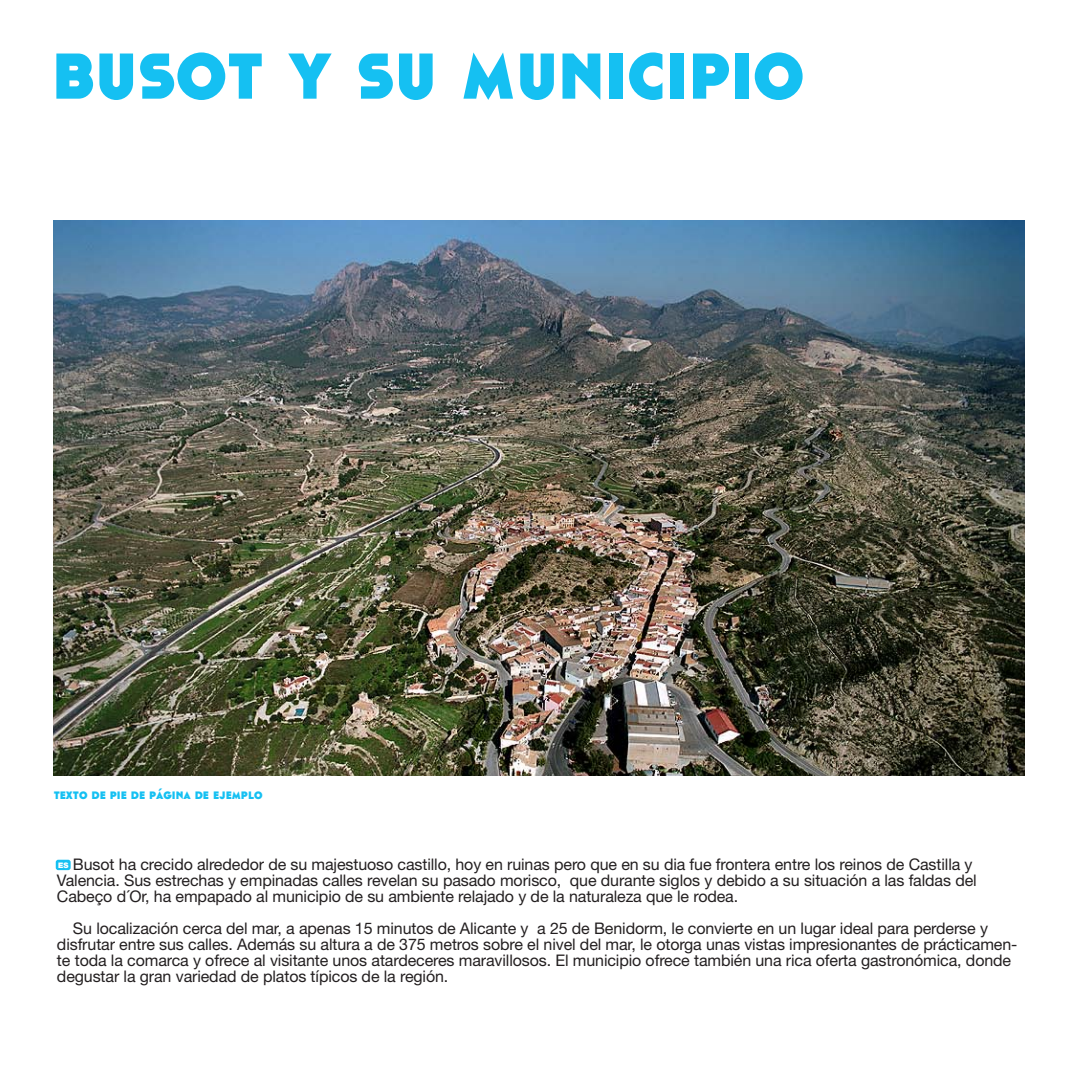
<style>
.page{position:relative;width:1078px;height:1078px;background:#fff}
.page>*{position:absolute;margin:0;border:0;box-sizing:border-box;transform-origin:0 0}
.t1{font:700 96px "Cassannet";color:#15c0f2}
.t2{font:16px/16px "Helvetica Neue LT Std";letter-spacing:-.005em;color:#231f20}
.t3{font:700 16px "Cassannet";color:#15c0f2}
.t4{font:900 7.6px "Helvetica Neue LT Std";color:#fff}
</style>
<div class="page">
<div style="left:56px;top:859px;width:15px;height:10px;background:#15c0f2;border-radius:2px"></div>
<img style="left:54px;top:221px;width:969px;height:554px">
<h1 class="t1" style="left:52px;top:8px;width:753px">busot y su municipio</h1>
<p class="t3" style="left:54px;top:783px;width:210px">texto de pie de página de ejemplo</p>
<p class="t2" style="left:57px;top:856px;width:921px;text-indent:16px">Busot ha crecido alrededor de su majestuoso castillo, hoy en ruinas pero que en su dia fue frontera entre los reinos de Castilla y<br>Valencia. Sus estrechas y empinadas calles revelan su pasado morisco, que durante siglos y debido a su situación a las faldas del<br>Cabeço d´Or, ha empapado al municipio de su ambiente relajado y de la naturaleza que le rodea.</p>
<p class="t2" style="left:57px;top:920px;width:961px;text-indent:16px">Su localización cerca del mar, a apenas 15 minutos de Alicante y a 25 de Benidorm, le convierte en un lugar ideal para perderse y disfrutar entre sus calles. Además su altura a de 375 metros sobre el nivel del mar, le otorga unas vistas impresionantes de prácticamen&shy;te toda la comarca y ofrece al visitante unos atardeceres maravillosos. El municipio ofrece también una rica oferta gastronómica, donde degustar la gran variedad de platos típicos de la región.</p>
<p class="t4" style="left:58px;top:860px;width:12px">ES</p>
</div>
